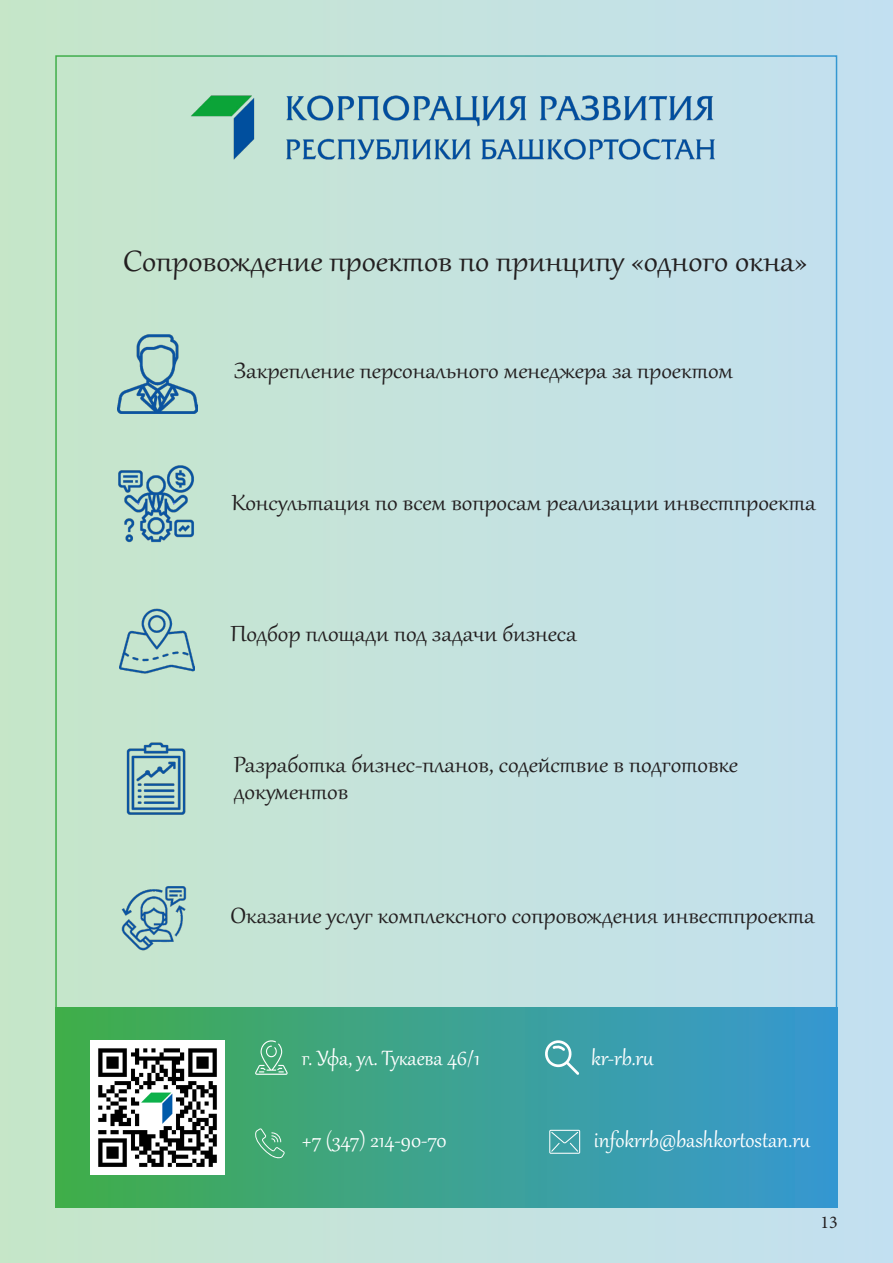
<style>
.page{position:relative;width:893px;height:1263px;background:#fff}
.page>*{position:absolute;margin:0;border:0;box-sizing:border-box;transform-origin:0 0}
.t1{font:36px "Gabriola";color:#231f20;scale:1.1 1}
.t2{font:27px/27px "Gabriola";color:#231f20;scale:1.1 1}
.t3{font:25.5px "Gabriola";color:#fff}
.t4{font:18px "Minion Pro";color:#231f20}
</style>
<div class="page">
<div style="left:0;top:0;width:893px;height:1263px;background:linear-gradient(to right,#c5e6c8,#c2dff2)"></div>
<img style="left:118px;top:740px;width:76px;height:77px">
<img style="left:118px;top:334px;width:79px;height:80px">
<img style="left:118px;top:465px;width:77px;height:77px">
<img style="left:119px;top:603px;width:76px;height:76px">
<img style="left:114px;top:878px;width:80px;height:79px">
<img style="left:171px;top:86px;width:543px;height:82px">
<div style="left:55px;top:1008px;width:783px;height:200px;background:linear-gradient(to right,#45ae4d,#3697d3)"></div>
<img style="left:90px;top:1040px;width:134px;height:134px">
<svg style="left:255px;top:1039px;width:33px;height:36px"></svg>
<svg style="left:255px;top:1128px;width:30px;height:30px"></svg>
<svg style="left:549px;top:1130px;width:31px;height:24px"></svg>
<svg style="left:544px;top:1040px;width:35px;height:35px"></svg>
<p class="t1" style="left:123px;top:238px;width:623px">Сопровождение проектов по принципу «одного окна»</p>
<p class="t2" style="left:234px;top:355px;width:455px">Закрепление персонального менеджера за проектом</p>
<p class="t2" style="left:231px;top:487px;width:533px">Консультация по всем вопросам реализации инвестпроекта</p>
<p class="t2" style="left:230px;top:618px;width:316px">Подбор площади под задачи бизнеса</p>
<p class="t2" style="left:234px;top:749px;width:460px">Разработка бизнес-планов, содействие в подготовке документов</p>
<p class="t2" style="left:230px;top:900px;width:533px">Оказание услуг комплексного сопровождения инвестпроекта</p>
<p class="t3" style="left:302px;top:1041px;width:180px">г. Уфа, ул. Тукаева 46/1</p>
<p class="t3" style="left:302px;top:1123px;width:146px">+7 (347) 214-90-70</p>
<p class="t3" style="left:591px;top:1041px;width:64px">kr-rb.ru</p>
<p class="t3" style="left:594px;top:1123px;width:218px">infokrrb@bashkortostan.ru</p>
<p class="t4" style="left:820px;top:1210px;width:19px">13</p>
</div>
